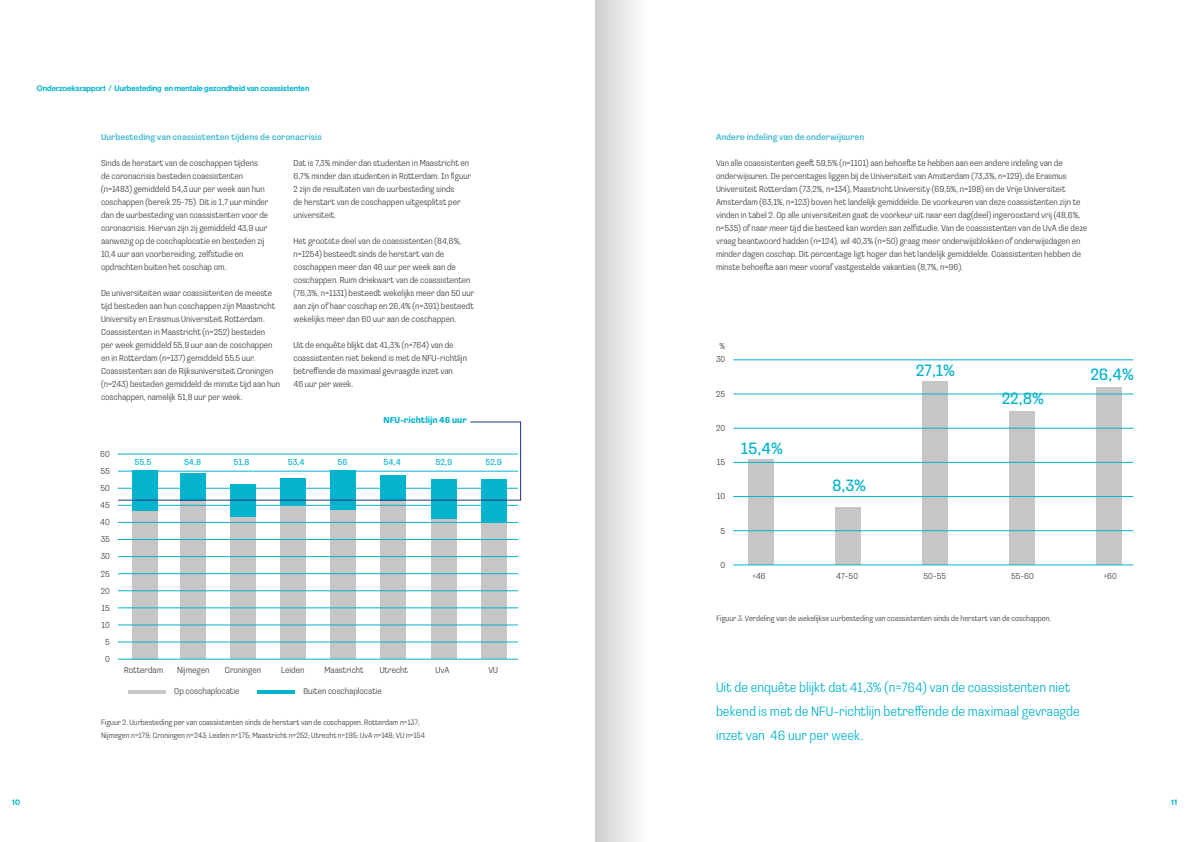
<style>
.page{position:relative;width:1191px;height:842px;background:#fff}
.page>*{position:absolute;margin:0;border:0;box-sizing:border-box;transform-origin:0 0}
.t1{font:17px "Loos Condensed";color:#04b3cd}
.t2{font:300 14px/24px "Loos Condensed";color:#03b3cd}
.t3{font:300 9px/13px "Loos Condensed";color:#3c3c3b}
.t4{font:500 9px "Loos Condensed";color:#49bad2}
.t5{font:9px "Loos Condensed";color:#04b3cd}
.t6{font:700 9px "Loos Condensed";color:#04b3cd}
.t7{font:300 8px/13px "Loos Condensed";color:#3c3c3b}
.t8{font:8px "N Haas Grotesk DS Pro 65 Md";color:#03b3cd}
</style>
<div class="page">
<div style="left:133px;top:470px;width:25px;height:41px;background:#04b3cd"></div>
<div style="left:133px;top:511px;width:25px;height:148px;background:#c6c6c6"></div>
<div style="left:180px;top:501px;width:26px;height:158px;background:#c6c6c6"></div>
<div style="left:230px;top:484px;width:25px;height:33px;background:#04b3cd"></div>
<div style="left:230px;top:517px;width:25px;height:142px;background:#c6c6c6"></div>
<div style="left:280px;top:478px;width:26px;height:27px;background:#04b3cd"></div>
<div style="left:280px;top:505px;width:26px;height:154px;background:#c6c6c6"></div>
<div style="left:330px;top:470px;width:26px;height:40px;background:#04b3cd"></div>
<div style="left:330px;top:510px;width:26px;height:149px;background:#c6c6c6"></div>
<div style="left:380px;top:501px;width:25px;height:158px;background:#c6c6c6"></div>
<div style="left:431px;top:479px;width:25px;height:41px;background:#04b3cd"></div>
<div style="left:431px;top:520px;width:25px;height:139px;background:#c6c6c6"></div>
<div style="left:481px;top:479px;width:25px;height:43px;background:#04b3cd"></div>
<div style="left:481px;top:522px;width:25px;height:137px;background:#c6c6c6"></div>
<hr style="left:118px;top:659px;width:400px;height:1px;background:#04b3cd">
<hr style="left:118px;top:642px;width:400px;height:1px;background:#04b3cd">
<hr style="left:118px;top:625px;width:400px;height:1px;background:#04b3cd">
<hr style="left:118px;top:608px;width:400px;height:1px;background:#04b3cd">
<hr style="left:118px;top:590px;width:400px;height:1px;background:#04b3cd">
<hr style="left:118px;top:573px;width:400px;height:1px;background:#04b3cd">
<hr style="left:118px;top:556px;width:400px;height:1px;background:#04b3cd">
<hr style="left:118px;top:539px;width:400px;height:1px;background:#04b3cd">
<hr style="left:118px;top:522px;width:400px;height:1px;background:#04b3cd">
<hr style="left:118px;top:505px;width:400px;height:1px;background:#04b3cd">
<svg style="left:117px;top:421px;width:404px;height:80px"></svg>
<hr style="left:128px;top:691px;width:37px;height:3px;background:#c6c6c6">
<hr style="left:257px;top:691px;width:38px;height:3px;background:#04b3cd">
<div style="left:748px;top:460px;width:25px;height:105px;background:#c6c6c6"></div>
<div style="left:835px;top:507px;width:25px;height:58px;background:#c6c6c6"></div>
<div style="left:922px;top:381px;width:25px;height:184px;background:#c6c6c6"></div>
<div style="left:1009px;top:411px;width:25px;height:154px;background:#c6c6c6"></div>
<div style="left:1096px;top:387px;width:25px;height:178px;background:#c6c6c6"></div>
<hr style="left:733px;top:565px;width:400px;height:1px;background:#04b3cd">
<hr style="left:733px;top:530px;width:400px;height:1px;background:#04b3cd">
<hr style="left:733px;top:496px;width:400px;height:1px;background:#04b3cd">
<hr style="left:733px;top:462px;width:400px;height:1px;background:#04b3cd">
<hr style="left:733px;top:428px;width:400px;height:1px;background:#04b3cd">
<hr style="left:733px;top:394px;width:400px;height:1px;background:#04b3cd">
<hr style="left:733px;top:360px;width:400px;height:1px;background:#04b3cd">
<div style="left:595px;top:0;width:85px;height:842px;background:linear-gradient(to right,#d6d6d6,#fff)"></div>
<p class="t8" style="left:37px;top:84px;width:274px">Onderzoeksrapport / Uurbesteding en mentale gezondheid van coassistenten</p>
<p class="t4" style="left:101px;top:131px;width:222px">Uurbesteding van coassistenten tijdens de coronacrisis</p>
<p class="t3" style="left:101px;top:156px;width:169px">Sinds de herstart van de coschappen tijdens de coronacrisis besteden coassistenten (n=1483) gemiddeld 54,3 uur per week aan hun coschappen (bereik 25-75). Dit is 1,7 uur minder dan de uurbesteding van coassistenten voor de coronacrisis. Hiervan zijn zij gemiddeld 43,9 uur aanwezig op de coschaplocatie en besteden zij 10,4 uur aan voorbereiding, zelfstudie en opdrachten buiten het coschap om.</p>
<p class="t3" style="left:101px;top:286px;width:181px">De universiteiten waar coassistenten de meeste tijd besteden aan hun coschappen zijn Maastricht University en Erasmus Universiteit Rotterdam.<br>Coassistenten in Maastricht (n=252) besteden<br>per week gemiddeld 55,9 uur aan de coschappen en in Rotterdam (n=137) gemiddeld 55,5 uur.<br>Coassistenten aan de Rijksuniversiteit Groningen (n=243) besteden gemiddeld de minste tijd aan hun coschappen, namelijk 51,8 uur per week.</p>
<p class="t3" style="left:293px;top:156px;width:179px">Dat is 7,3% minder dan studenten in Maastricht en 6,7% minder dan studenten in Rotterdam. In figuur 2 zijn de resultaten van de uurbesteding sinds<br>de herstart van de coschappen uitgesplitst per universiteit.</p>
<p class="t3" style="left:293px;top:234px;width:182px">Het grootste deel van de coassistenten (84,6%, n=1254) besteedt sinds de herstart van de coschappen meer dan 46 uur per week aan de coschappen. Ruim driekwart van de coassistenten (76,3%, n=1131) besteedt wekelijks meer dan 50 uur aan zijn of haar coschap en 26,4% (n=391) besteedt wekelijks meer dan 60 uur aan de coschappen.</p>
<p class="t3" style="left:293px;top:338px;width:175px">Uit de enquête blijkt dat 41,3% (n=764) van de coassistenten niet bekend is met de NFU-richtlijn betreffende de maximaal gevraagde inzet van<br>46 uur per week.</p>
<p class="t6" style="left:383px;top:414px;width:85px">NFU-richtlijn 46 uur</p>
<p class="t3" style="left:100px;top:445px;width:11px;line-height:17.1px;text-align:center">60<br>55<br>50<br>45<br>40<br>35<br>30<br>25<br>20<br>15<br>10<br>5<br>0</p>
<p class="t5" style="left:135px;top:456px;width:19px">55,5</p>
<p class="t5" style="left:184px;top:456px;width:19px">54,8</p>
<p class="t5" style="left:233px;top:456px;width:17px">51,8</p>
<p class="t5" style="left:288px;top:456px;width:18px">53,4</p>
<p class="t5" style="left:337px;top:456px;width:12px">56</p>
<p class="t5" style="left:383px;top:456px;width:19px">54,4</p>
<p class="t5" style="left:435px;top:456px;width:18px">52,9</p>
<p class="t5" style="left:485px;top:456px;width:18px">52,9</p>
<p class="t3" style="left:124px;top:663px;width:41px">Rotterdam</p>
<p class="t3" style="left:177px;top:663px;width:34px">Nijmegen</p>
<p class="t3" style="left:225px;top:663px;width:38px">Groningen</p>
<p class="t3" style="left:281px;top:663px;width:25px">Leiden</p>
<p class="t3" style="left:324px;top:663px;width:41px">Maastricht</p>
<p class="t3" style="left:380px;top:663px;width:30px">Utrecht</p>
<p class="t3" style="left:435px;top:663px;width:15px">UvA</p>
<p class="t3" style="left:488px;top:663px;width:11px">VU</p>
<p class="t3" style="left:303px;top:684px;width:80px">Buiten coschaplocatie</p>
<p class="t3" style="left:174px;top:684px;width:67px">Op coschaplocatie</p>
<p class="t7" style="left:101px;top:716px;width:325px">Figuur 2. Uurbesteding per van coassistenten sinds de herstart van de coschappen. Rotterdam n=137;<br>Nijmegen n=179; Groningen n=243; Leiden n=175; Maastricht n=252; Utrecht n=195; UvA n=148; VU n=154</p>
<p class="t4" style="left:716px;top:131px;width:150px">Andere indeling van de onderwijsuren</p>
<p class="t3" style="left:716px;top:156px;width:373px">Van alle coassistenten geeft 59,5% (n=1101) aan behoefte te hebben aan een andere indeling van de onderwijsuren. De percentages liggen bij de Universiteit van Amsterdam (73,3%, n=129), de Erasmus Universiteit Rotterdam (73,2%, n=134), Maastricht University (69,5%, n=198) en de Vrije Universiteit Amsterdam (63,1%, n=123) boven het landelijk gemiddelde. De voorkeuren van deze coassistenten zijn te vinden in tabel 2. Op alle universiteiten gaat de voorkeur uit naar een dag(deel) ingeroosterd vrij (48,6%, n=535) of naar meer tijd die besteed kan worden aan zelfstudie. Van de coassistenten van de UvA die deze vraag beantwoord hadden (n=124), wil 40,3% (n=50) graag meer onderwijsblokken of onderwijsdagen en minder dagen coschap. Dit percentage ligt hoger dan het landelijk gemiddelde. Coassistenten hebben de minste behoefte aan meer vooraf vastgestelde vakanties (8,7%, n=96).</p>
<p class="t3" style="left:719px;top:339px;width:7px">%</p>
<p class="t3" style="left:716px;top:352px;width:11px">30</p>
<p class="t3" style="left:716px;top:387px;width:10px">25</p>
<p class="t3" style="left:716px;top:421px;width:11px">20</p>
<p class="t3" style="left:717px;top:455px;width:10px">15</p>
<p class="t3" style="left:717px;top:490px;width:10px">10</p>
<p class="t3" style="left:720px;top:524px;width:6px">5</p>
<p class="t3" style="left:720px;top:558px;width:6px">0</p>
<h1 class="t1" style="left:741px;top:436px;width:43px">15,4%</h1>
<h1 class="t1" style="left:832px;top:473px;width:36px">8,3%</h1>
<h1 class="t1" style="left:915px;top:359px;width:41px">27,1%</h1>
<h1 class="t1" style="left:1001px;top:387px;width:44px">22,8%</h1>
<h1 class="t1" style="left:1090px;top:362px;width:45px">26,4%</h1>
<p class="t3" style="left:836px;top:569px;width:24px">47-50</p>
<p class="t3" style="left:923px;top:569px;width:24px">50-55</p>
<p class="t3" style="left:1011px;top:569px;width:24px">55-60</p>
<p class="t3" style="left:1103px;top:569px;width:15px">&gt;60</p>
<p class="t7" style="left:716px;top:612px;width:336px">Figuur 3. Verdeling van de wekelijkse uurbesteding van coassistenten sinds de herstart van de coschappen.</p>
<p class="t3" style="left:753px;top:569px;width:15px">&lt;46</p>
<h2 class="t2" style="left:716px;top:675px;width:365px">Uit de enquête blijkt dat 41,3% (n=764) van de coassistenten niet bekend is met de NFU-richtlijn betreffende de maximaal gevraagde inzet van 46 uur per week.</h2>
<p class="t8" style="left:12px;top:797px;width:10px">10</p>
<p class="t8" style="left:1170px;top:797px;width:8px">11</p>
</div>
